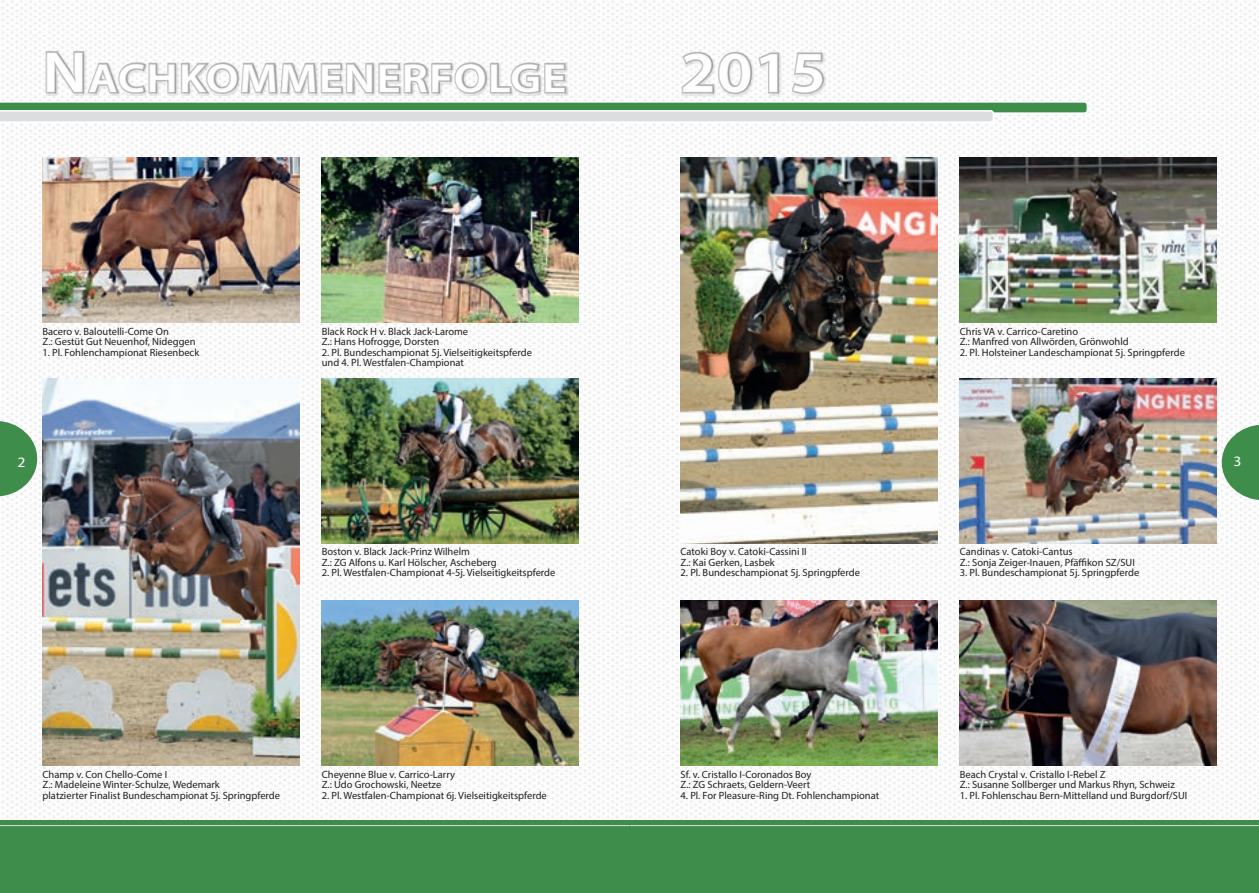
<style>
.page{position:relative;width:1259px;height:893px;background:#fff}
.page>*{position:absolute;margin:0;border:0;box-sizing:border-box;transform-origin:0 0}
.t1{font:600 58.05px "Myriad Pro";color:#fff;scale:1.14 1}
.t2{font:600 40.65px "Myriad Pro";letter-spacing:.03em;color:#fff;scale:1.14 1}
.t3{font:14.4px "Myriad Pro";color:#fff;scale:1.08 1}
.t4{font:10.5px/10.5px "Myriad Pro";color:#231f20}
.s1{font-size:58.05px}
</style>
<div class="page">
<img style="left:0;top:0;width:1259px;height:821px">
<div style="left:0;top:821px;width:629px;height:72px;background:#3f8d4b"></div>
<hr style="left:0;top:825px;width:629px;height:1px;background:#dcdddf">
<div style="left:629px;top:821px;width:630px;height:72px;background:#3f8d4b"></div>
<hr style="left:629px;top:825px;width:630px;height:1px;background:#dcdddf">
<img style="left:43px;top:157px;width:256px;height:166px">
<img style="left:43px;top:379px;width:256px;height:386px">
<img style="left:959px;top:157px;width:257px;height:166px">
<img style="left:322px;top:600px;width:256px;height:165px">
<img style="left:322px;top:157px;width:256px;height:166px">
<img style="left:322px;top:378px;width:256px;height:165px">
<img style="left:680px;top:600px;width:257px;height:165px">
<img style="left:959px;top:600px;width:257px;height:165px">
<img style="left:680px;top:157px;width:257px;height:386px">
<img style="left:959px;top:378px;width:257px;height:165px">
<svg style="left:0;top:48px;width:1088px;height:75px"></svg>
<svg style="left:0;top:421px;width:37px;height:75px"></svg>
<svg style="left:1221px;top:425px;width:38px;height:75px"></svg>
<h2 class="t2" style="left:43px;top:52px;width:461px"><span class="s1">N</span>ACHKOMMENERFOLGE</h2>
<h1 class="t1" style="left:680px;top:35px;width:129px">2015</h1>
<p class="t4" style="left:43px;top:326px;width:155px">Bacero v. Baloutelli-Come On<br>Z.: Gestüt Gut Neuenhof, Nideggen</p>
<p class="t4" style="left:43px;top:347px;width:158px">1. Pl. Fohlenchampionat Riesenbeck</p>
<p class="t4" style="left:322px;top:326px;width:148px">Black Rock H v. Black Jack-Larome<br>Z.: Hans Hofrogge, Dorsten</p>
<p class="t4" style="left:322px;top:347px;width:212px">2. Pl. Bundeschampionat 5j. Vielseitigkeitspferde und 4. Pl. Westfalen-Championat</p>
<p class="t4" style="left:959px;top:326px;width:170px">Chris VA v. Carrico-Caretino<br>Z.: Manfred von Allwörden, Grönwohld</p>
<p class="t4" style="left:959px;top:347px;width:227px">2. Pl. Holsteiner Landeschampionat 5j. Springpferde</p>
<h3 class="t3" style="left:18px;top:453px;width:9px">2</h3>
<h3 class="t3" style="left:1233px;top:452px;width:9px">3</h3>
<p class="t4" style="left:322px;top:546px;width:177px">Boston v. Black Jack-Prinz Wilhelm<br>Z.: ZG Alfons u. Karl Hölscher, Ascheberg</p>
<p class="t4" style="left:322px;top:567px;width:235px">2. Pl. Westfalen-Championat 4-5j. Vielseitigkeitspferde</p>
<p class="t4" style="left:43px;top:769px;width:239px">Champ v. Con Chello-Come I<br>Z.: Madeleine Winter-Schulze, Wedemark<br>platzierter Finalist Bundeschampionat 5j. Springpferde</p>
<p class="t4" style="left:322px;top:769px;width:135px">Cheyenne Blue v. Carrico-Larry<br>Z.: Udo Grochowski, Neetze</p>
<p class="t4" style="left:322px;top:790px;width:227px">2. Pl. Westfalen-Championat 6j. Vielseitigkeitspferde</p>
<p class="t4" style="left:680px;top:546px;width:128px">Catoki Boy v. Catoki-Cassini II<br>Z.: Kai Gerken, Lasbek</p>
<p class="t4" style="left:680px;top:567px;width:181px">2. Pl. Bundeschampionat 5j. Springpferde</p>
<p class="t4" style="left:680px;top:769px;width:133px">Sf. v. Cristallo I-Coronados Boy<br>Z.: ZG Schraets, Geldern-Veert</p>
<p class="t4" style="left:680px;top:790px;width:200px">4. Pl. For Pleasure-Ring Dt. Fohlenchampionat</p>
<p class="t4" style="left:959px;top:546px;width:177px">Candinas v. Catoki-Cantus<br>Z.: Sonja Zeiger-Inauen, Pfäffikon SZ/SUI</p>
<p class="t4" style="left:959px;top:567px;width:181px">3. Pl. Bundeschampionat 5j. Springpferde</p>
<p class="t4" style="left:959px;top:769px;width:217px">Beach Crystal v. Cristallo I-Rebel Z<br>Z.: Susanne Sollberger und Markus Rhyn, Schweiz</p>
<p class="t4" style="left:959px;top:790px;width:229px">1. Pl. Fohlenschau Bern-Mittelland und Burgdorf/SUI</p>
</div>
